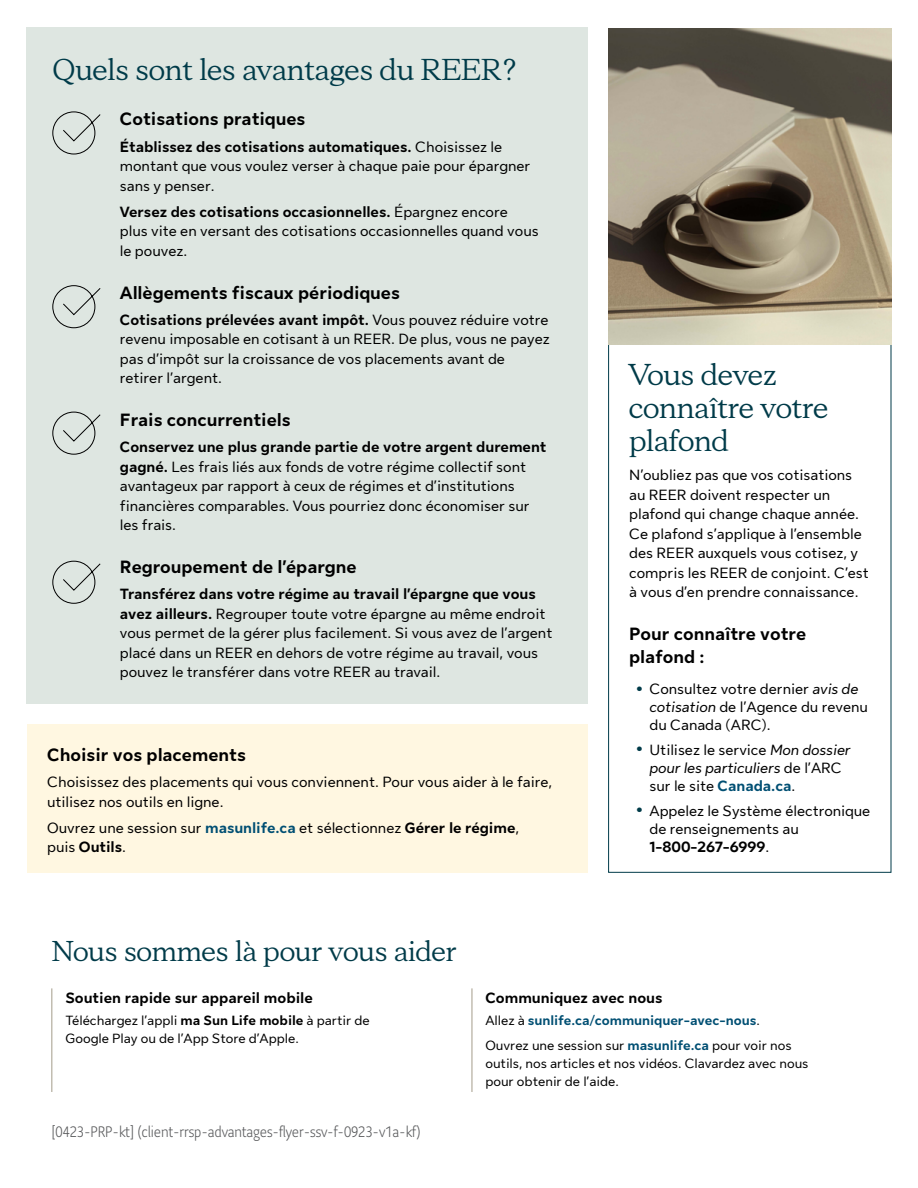
<style>
.page{position:relative;width:918px;height:1188px;background:#fff}
.page>*{position:absolute;margin:0;border:0;box-sizing:border-box;transform-origin:0 0}
.t1{font:30px/33px "Sun Life New Display";color:#003b49}
.t2{font:28.5px "Sun Life New Display";color:#003b49}
.t3{font:700 18px/22.5px "Sun Life New Text";color:#000}
.t4{font:15px/19.5px "Sun Life New Text";color:#000}
.t5{font:300 15px "Sun Life Sans Condensed";letter-spacing:-.005em;color:#58595b}
.t6{font:700 15px "Sun Life New Text";color:#000}
.t7{font:13.5px/18px "Sun Life New Text";color:#000}
.t8{font:700 13.5px/24.8px "Sun Life New Text";color:#004f73}
.s1{font-weight:700}
.s2{font-weight:700;color:#004f73}
.s3{font-weight:700;font-size:22.5px;color:#003b49}
.s4{font-style:italic}
.s5{font-weight:400;color:#000}
</style>
<div class="page">
<div style="left:26px;top:27px;width:562px;height:676px;background:#dee6e1"></div>
<svg style="left:52px;top:111px;width:49px;height:44px"></svg>
<svg style="left:52px;top:285px;width:49px;height:44px"></svg>
<svg style="left:52px;top:411px;width:49px;height:44px"></svg>
<svg style="left:52px;top:560px;width:49px;height:44px"></svg>
<div style="left:27px;top:724px;width:561px;height:149px;background:#fff7e1"></div>
<img style="left:608px;top:29px;width:283px;height:316px">
<hr style="left:472px;top:988px;width:1px;height:104px;background:#a49c8a">
<hr style="left:52px;top:988px;width:1px;height:104px;background:#a49c8a">
<h1 class="t1" style="left:52px;top:52px;width:467px">Quels sont les avantages du REER?</h1>
<p class="t3" style="left:120px;top:107px;width:187px">Cotisations pratiques</p>
<p class="t4" style="left:120px;top:136px;width:412px"><span class="s1">Établissez des cotisations automatiques.</span> Choisissez le montant que vous voulez verser à chaque paie pour épargner sans y penser.</p>
<p class="t4" style="left:120px;top:201px;width:420px"><span class="s1">Versez des cotisations occasionnelles.</span> Épargnez encore plus vite en versant des cotisations occasionnelles quand vous le pouvez.</p>
<p class="t3" style="left:120px;top:280px;width:282px">Allègements fiscaux périodiques</p>
<p class="t4" style="left:120px;top:309px;width:431px"><span class="s1">Cotisations prélevées avant impôt.</span> Vous pouvez réduire votre revenu imposable en cotisant à un REER. De plus, vous ne payez pas d’impôt sur la croissance de vos placements avant de retirer l’argent.</p>
<p class="t3" style="left:120px;top:408px;width:172px">Frais concurrentiels</p>
<p class="t4" style="left:120px;top:437px;width:428px"><span class="s1">Conservez une plus grande partie de votre argent durement gagné.</span> Les frais liés aux fonds de votre régime collectif sont avantageux par rapport à ceux de régimes et d’institutions financières comparables. Vous pourriez donc économiser sur les frais.</p>
<p class="t3" style="left:120px;top:555px;width:238px">Regroupement de l’épargne</p>
<p class="t4" style="left:120px;top:584px;width:434px"><span class="s1">Transférez dans votre régime au travail l’épargne que vous avez ailleurs.</span> Regrouper toute votre épargne au même endroit vous permet de la gérer plus facilement. Si vous avez de l’argent placé dans un REER en dehors de votre régime au travail, vous pouvez le transférer dans votre REER au travail.</p>
<p class="t3" style="left:47px;top:742px;width:200px">Choisir vos placements</p>
<p class="t4" style="left:47px;top:771px;width:507px">Choisissez des placements qui vous conviennent. Pour vous aider à le faire, utilisez nos outils en ligne.</p>
<p class="t4" style="left:47px;top:817px;width:473px">Ouvrez une session sur <span class="s2">masunlife.ca</span> et sélectionnez <span class="s1">Gérer le régime</span>, puis <span class="s1">Outils</span>.</p>
<h1 class="t1" style="left:629px;top:357px;width:200px">Vous devez connaître votre plafond</h1>
<p class="t4" style="left:629px;top:465px;width:241px">N’oubliez pas que vos cotisations au REER doivent respecter un plafond qui change chaque année.<br>Ce plafond s’applique à l’ensemble des REER auxquels vous cotisez, y compris les REER de conjoint. C’est à vous d’en prendre connaissance.</p>
<p class="t3" style="left:629px;top:622px;width:179px">Pour connaître votre plafond :</p>
<p class="t4" style="left:649px;top:679px;width:220px;line-height:18px;text-indent:-14px"><span class="s3">•</span> Consultez votre dernier <span class="s4">avis de cotisation</span> de l’Agence du revenu du Canada (ARC).</p>
<p class="t4" style="left:649px;top:740px;width:203px;line-height:18px;text-indent:-14px"><span class="s3">•</span> Utilisez le service <span class="s4">Mon dossier pour les particuliers</span> de l’ARC sur le site <span class="s2">Canada.ca</span>.</p>
<p class="t4" style="left:649px;top:801px;width:222px;line-height:18px;text-indent:-14px"><span class="s3">•</span> Appelez le Système électronique de renseignements au<br><span class="s1">1-800-267-6999</span>.</p>
<h2 class="t2" style="left:52px;top:932px;width:406px">Nous sommes là pour vous aider</h2>
<p class="t6" style="left:65px;top:987px;width:249px">Soutien rapide sur appareil mobile</p>
<p class="t7" style="left:65px;top:1011px;width:306px">Téléchargez l’appli <span class="s1">ma Sun Life mobile</span> à partir de<br>Google Play ou de l’App Store d’Apple.</p>
<p class="t5" style="left:52px;top:1122px;width:371px">[0423-PRP-kt] (client-rrsp-advantages-flyer-ssv-f-0923-v1a-kf)</p>
<p class="t6" style="left:485px;top:987px;width:179px">Communiquez avec nous</p>
<p class="t8" style="left:485px;top:1007px;width:308px"><span class="s5">Allez à</span> sunlife.ca/communiquer-avec-nous<span class="s5">.<br>Ouvrez une session sur</span> masunlife.ca <span class="s5">pour voir nos</span></p>
<p class="t7" style="left:485px;top:1054px;width:324px">outils, nos articles et nos vidéos. Clavardez avec nous pour obtenir de l’aide.</p>
</div>
